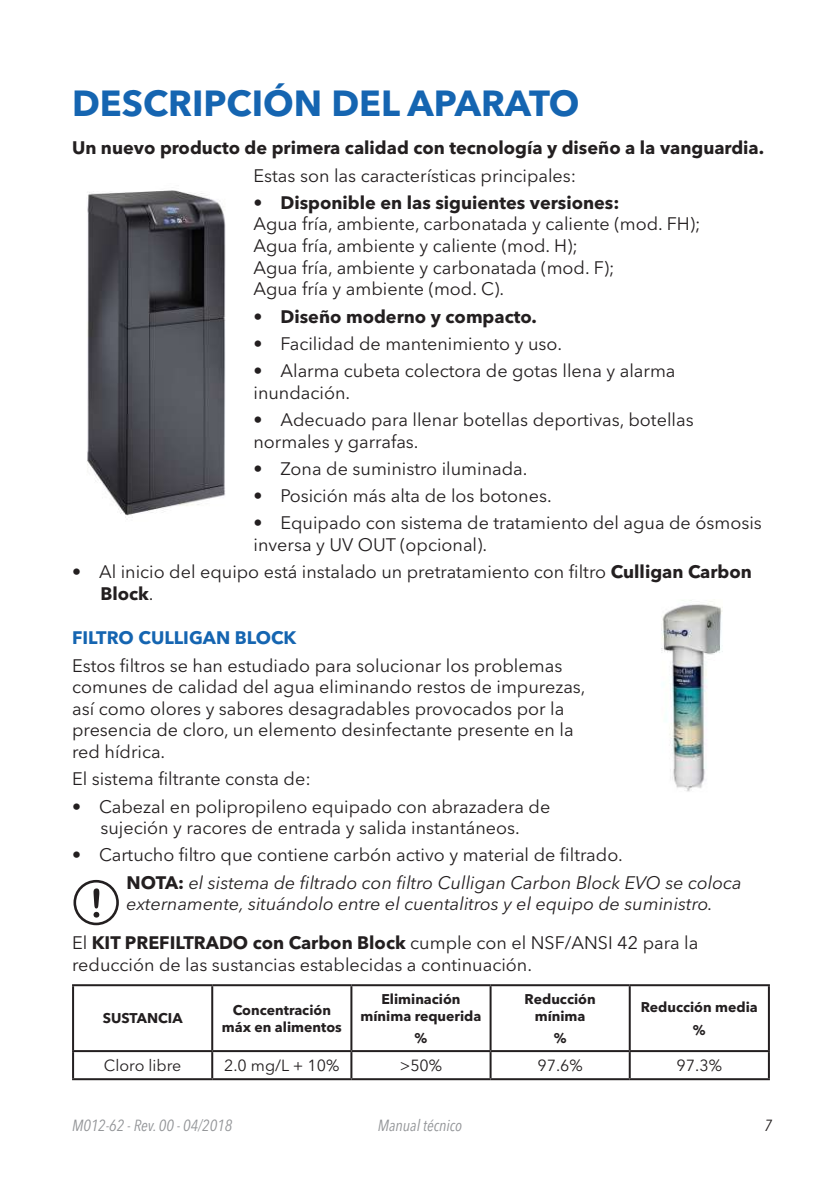
<style>
.page{position:relative;width:840px;height:1191px;background:#fff}
.page>*{position:absolute;margin:0;border:0;box-sizing:border-box;transform-origin:0 0}
.t1{font:700 36px "Avenir Next LT Pro";color:#1565b1}
.t2{font:18px/21.6px "Avenir Next LT Pro";color:#231f20}
.t3{font:700 18px "Avenir Next LT Pro";color:#231f20}
.t4{font:italic 18px/38.6px "Avenir Next LT Pro";color:#231f20}
.t5{font:700 18px "Avenir Next LT Pro";color:#1565b1}
.t6{font:italic condensed 16px "Avenir Next LT Pro";color:#939598}
.t7{font:16px "Avenir Next LT Pro";color:#231f20}
.t8{font:italic condensed 16px "Avenir Next LT Pro";color:#231f20}
.t9{font:700 14px/16.8px "Avenir Next LT Pro";color:#231f20;text-align:center}
.s1{font-weight:700}
.s2{font-style:italic}
.s3{font-style:normal}
.s4{font-weight:700;font-style:normal}
</style>
<div class="page">
<svg style="left:73px;top:880px;width:46px;height:45px"></svg>
<div style="left:76px;top:882px;width:40px;height:40px;background:#fff;border-radius:50%"></div>
<svg style="left:93px;top:888px;width:6px;height:29px"></svg>
<hr style="left:72px;top:984px;width:140px;height:2px;background:#231f20">
<hr style="left:72px;top:986px;width:2px;height:64px;background:#231f20">
<hr style="left:212px;top:984px;width:139px;height:2px;background:#231f20">
<hr style="left:211px;top:986px;width:2px;height:64px;background:#231f20">
<hr style="left:351px;top:984px;width:139px;height:2px;background:#231f20">
<hr style="left:350px;top:986px;width:2px;height:64px;background:#231f20">
<hr style="left:490px;top:984px;width:139px;height:2px;background:#231f20">
<hr style="left:489px;top:986px;width:2px;height:64px;background:#231f20">
<hr style="left:629px;top:984px;width:140px;height:2px;background:#231f20">
<hr style="left:628px;top:986px;width:2px;height:64px;background:#231f20">
<hr style="left:767px;top:986px;width:2px;height:64px;background:#231f20">
<hr style="left:72px;top:1050px;width:140px;height:2px;background:#231f20">
<hr style="left:72px;top:1052px;width:2px;height:26px;background:#231f20">
<hr style="left:212px;top:1050px;width:139px;height:2px;background:#231f20">
<hr style="left:211px;top:1052px;width:2px;height:26px;background:#231f20">
<hr style="left:351px;top:1050px;width:139px;height:2px;background:#231f20">
<hr style="left:350px;top:1052px;width:2px;height:26px;background:#231f20">
<hr style="left:490px;top:1050px;width:139px;height:2px;background:#231f20">
<hr style="left:489px;top:1052px;width:2px;height:26px;background:#231f20">
<hr style="left:629px;top:1050px;width:140px;height:2px;background:#231f20">
<hr style="left:628px;top:1052px;width:2px;height:26px;background:#231f20">
<hr style="left:767px;top:1052px;width:2px;height:26px;background:#231f20">
<hr style="left:72px;top:1078px;width:140px;height:2px;background:#231f20">
<hr style="left:212px;top:1078px;width:139px;height:2px;background:#231f20">
<hr style="left:351px;top:1078px;width:139px;height:2px;background:#231f20">
<hr style="left:490px;top:1078px;width:139px;height:2px;background:#231f20">
<hr style="left:629px;top:1078px;width:140px;height:2px;background:#231f20">
<img style="left:87px;top:190px;width:139px;height:328px">
<img style="left:661px;top:600px;width:62px;height:192px">
<h1 class="t1" style="left:72px;top:81px;width:508px">DESCRIPCIÓN DEL APARATO</h1>
<p class="t3" style="left:72px;top:137px;width:693px">Un nuevo producto de primera calidad con tecnología y diseño a la vanguardia.</p>
<p class="t2" style="left:253px;top:164px;width:324px">Estas son las características principales:</p>
<p class="t3" style="left:253px;top:191px;width:367px">• Disponible en las siguientes versiones:</p>
<p class="t2" style="left:253px;top:213px;width:448px">Agua fría, ambiente, carbonatada y caliente (mod. FH); Agua fría, ambiente y caliente (mod. H);<br>Agua fría, ambiente y carbonatada (mod. F);<br>Agua fría y ambiente (mod. C).</p>
<p class="t3" style="left:253px;top:305px;width:285px">• Diseño moderno y compacto.</p>
<p class="t2" style="left:253px;top:333px;width:310px">• Facilidad de mantenimiento y uso.</p>
<p class="t2" style="left:253px;top:360px;width:423px">• Alarma cubeta colectora de gotas llena y alarma inundación.</p>
<p class="t2" style="left:253px;top:409px;width:441px">• Adecuado para llenar botellas deportivas, botellas normales y garrafas.</p>
<p class="t2" style="left:253px;top:458px;width:275px">• Zona de suministro iluminada.</p>
<p class="t2" style="left:253px;top:485px;width:299px">• Posición más alta de los botones.</p>
<p class="t2" style="left:253px;top:512px;width:509px">• Equipado con sistema de tratamiento del agua de ósmosis inversa y UV OUT (opcional).</p>
<p class="t2" style="left:100px;top:561px;width:652px;text-indent:-28px">• Al inicio del equipo está instalado un pretratamiento con filtro <span class="s1">Culligan Carbon<br>Block</span>.</p>
<p class="t5" style="left:72px;top:627px;width:226px">FILTRO CULLIGAN BLOCK</p>
<p class="t2" style="left:72px;top:654px;width:514px">Estos filtros se han estudiado para solucionar los problemas comunes de calidad del agua eliminando restos de impurezas, así como olores y sabores desagradables provocados por la presencia de cloro, un elemento desinfectante presente en la red hídrica.</p>
<p class="t2" style="left:72px;top:768px;width:240px">El sistema filtrante consta de:</p>
<p class="t2" style="left:72px;top:795px;width:479px;text-align:center">• Cabezal en polipropileno equipado con abrazadera de sujeción y racores de entrada y salida instantáneos.</p>
<p class="t2" style="left:127px;top:841px;width:616px;line-height:27.2px;text-indent:-55px">• Cartucho filtro que contiene carbón activo y material de filtrado.<br><span class="s1">NOTA:</span> <span class="s2">el sistema de filtrado con filtro Culligan Carbon Block EVO se coloca</span></p>
<p class="t4" style="left:72px;top:884px;width:642px;text-indent:55px">externamente, situándolo entre el cuentalitros y el equipo de suministro.<br><span class="s3">El</span> <span class="s4">KIT PREFILTRADO con Carbon Block</span> <span class="s3">cumple con el NSF/ANSI 42 para la</span></p>
<p class="t2" style="left:72px;top:953px;width:461px">reducción de las sustancias establecidas a continuación.</p>
<p class="t9" style="left:103px;top:1010px;width:81px">SUSTANCIA</p>
<p class="t9" style="left:222px;top:1001px;width:121px">Concentración máx en alimentos</p>
<p class="t9" style="left:360px;top:990px;width:122px">Eliminación mínima requerida</p>
<p class="t9" style="left:414px;top:1029px;width:14px">%</p>
<p class="t9" style="left:524px;top:990px;width:72px">Reducción mínima</p>
<p class="t9" style="left:553px;top:1029px;width:14px">%</p>
<p class="t9" style="left:640px;top:996px;width:119px;line-height:22.4px">Reducción media %</p>
<p class="t7" style="left:104px;top:1056px;width:79px">Cloro libre</p>
<p class="t7" style="left:224px;top:1056px;width:117px">2.0 mg/L + 10%</p>
<p class="t7" style="left:399px;top:1056px;width:44px">&gt;50%</p>
<p class="t7" style="left:537px;top:1056px;width:47px">97.6%</p>
<p class="t7" style="left:676px;top:1056px;width:47px">97.3%</p>
<p class="t6" style="left:72px;top:1115px;width:161px">M012-62 - Rev. 00 - 04/2018</p>
<p class="t6" style="left:377px;top:1115px;width:86px">Manual técnico</p>
<p class="t8" style="left:764px;top:1115px;width:9px">7</p>
</div>
